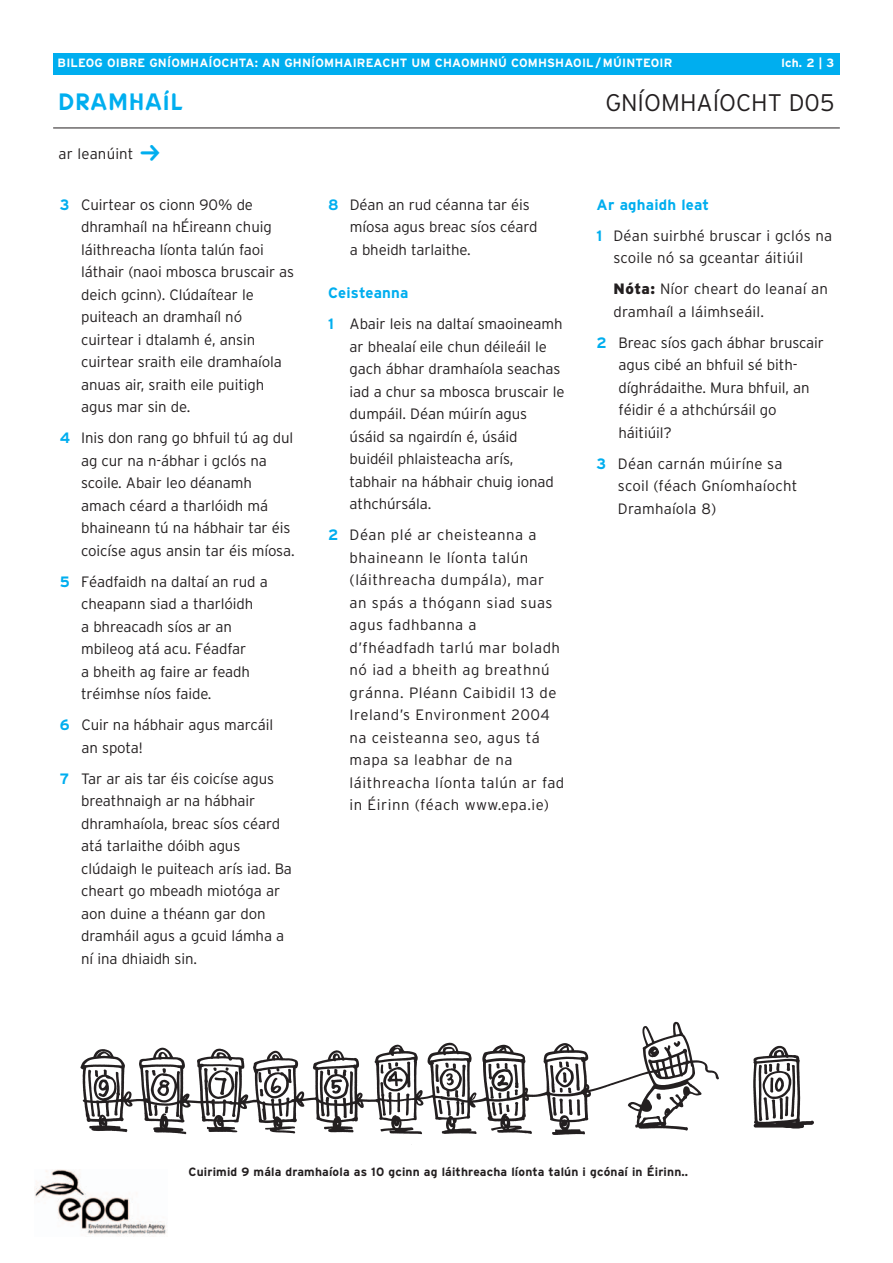
<style>
.page{position:relative;width:893px;height:1263px;background:#fff}
.page>*{position:absolute;margin:0;border:0;box-sizing:border-box;transform-origin:0 0}
.t1{font:300 24px "Interstate";color:#231f20}
.t2{font:24px "Keedy Sans Reg";letter-spacing:.055em;color:#00aeef}
.t3{font:300 15px/22.5px "Interstate";letter-spacing:-.005em;color:#231f20}
.t4{font:300 15px/22.5px "Interstate";letter-spacing:.03em;color:#231f20}
.t5{font:300 15px/31px "Interstate";letter-spacing:.015em;color:#231f20}
.t6{font:700 12px "Interstate";letter-spacing:.015em;color:#fff}
.t7{font:700 12px "Interstate";letter-spacing:.015em;color:#231f20}
.s1{font-weight:700;color:#00aeef}
.s2{font-weight:900}
</style>
<div class="page">
<div style="left:53px;top:53px;width:787px;height:21px;background:#00aeef"></div>
<hr style="left:53px;top:128px;width:787px;height:1px;background:#231f20">
<img style="left:80px;top:1021px;width:734px;height:124px">
<img style="left:35px;top:1169px;width:132px;height:67px">
<p class="t6" style="left:58px;top:56px;width:616px">BILEOG OIBRE GNÍOMHAÍOCHTA: AN GHNÍOMHAIREACHT UM CHAOMHNÚ COMHSHAOIL / MÚINTEOIR</p>
<p class="t6" style="left:782px;top:56px;width:54px">lch. 2 | 3</p>
<h1 class="t1" style="left:605px;top:89px;width:231px">GNÍOMHAÍOCHT D05</h1>
<p class="t5" style="left:58px;top:138px;width:77px">ar leanúint</p>
<h1 class="t2" style="left:58px;top:88px;width:125px">DRAMHAÍL</h1>
<p class="t3" style="left:81px;top:193px;width:215px;text-indent:-21px"><span class="s1">3</span> Cuirtear os cionn 90% de dhramhaíl na hÉireann chuig láithreacha líonta talún faoi láthair (naoi mbosca bruscair as deich gcinn). Clúdaítear le puiteach an dramhaíl nó cuirtear i dtalamh é, ansin cuirtear sraith eile dramhaíola anuas air, sraith eile puitigh agus mar sin de.</p>
<p class="t3" style="left:81px;top:427px;width:215px;text-indent:-21px"><span class="s1">4</span> Inis don rang go bhfuil tú ag dul ag cur na n-ábhar i gclós na scoile. Abair leo déanamh amach céard a tharlóidh má bhaineann tú na hábhair tar éis coicíse agus ansin tar éis míosa.</p>
<p class="t3" style="left:81px;top:570px;width:188px;text-indent:-21px"><span class="s1">5</span> Féadfaidh na daltaí an rud a cheapann siad a tharlóidh<br>a bhreacadh síos ar an mbileog atá acu. Féadfar<br>a bheith ag faire ar feadh tréimhse níos faide.</p>
<p class="t3" style="left:82px;top:714px;width:193px;text-indent:-22px"><span class="s1">6</span> Cuir na hábhair agus marcáil an spota!</p>
<p class="t3" style="left:81px;top:767px;width:212px;text-indent:-21px"><span class="s1">7</span> Tar ar ais tar éis coicíse agus breathnaigh ar na hábhair dhramhaíola, breac síos céard atá tarlaithe dóibh agus clúdaigh le puiteach arís iad. Ba cheart go mbeadh miotóga ar aon duine a théann gar don dramháil agus a gcuid lámha a ní ina dhiaidh sin.</p>
<p class="t3" style="left:350px;top:193px;width:189px;text-indent:-22px"><span class="s1">8</span> Déan an rud céanna tar éis míosa agus breac síos céard a bheidh tarlaithe.</p>
<p class="t3" style="left:328px;top:278px;width:236px;line-height:31px"><span class="s1">Ceisteanna<br>1</span> Abair leis na daltaí smaoineamh</p>
<p class="t3" style="left:350px;top:335px;width:216px">ar bhealaí eile chun déileáil le gach ábhar dramhaíola seachas iad a chur sa mbosca bruscair le dumpáil. Déan múirín agus úsáid sa ngairdín é, úsáid buidéil phlaisteacha arís, tabhair na hábhair chuig ionad athchúrsála.</p>
<p class="t4" style="left:350px;top:524px;width:216px;text-indent:-21px"><span class="s1">2</span> Déan plé ar cheisteanna a bhaineann le líonta talún (láithreacha dumpála), mar an spás a thógann siad suas agus fadhbanna a d’fhéadfadh tarlú mar boladh nó iad a bheith ag breathnú gránna. Pléann Caibidil 13 de<br>Ireland’s Environment 2004 na ceisteanna seo, agus tá mapa sa leabhar de na láithreacha líonta talún ar fad in Éirinn (féach www.epa.ie)</p>
<p class="t5" style="left:597px;top:189px;width:237px"><span class="s1">Ar aghaidh leat<br>1</span> Déan suirbhé bruscar i gclós na</p>
<p class="t5" style="left:613px;top:243px;width:216px">scoile nó sa gceantar áitiúil<br><span class="s2">Nóta:</span> Níor cheart do leanaí an</p>
<p class="t3" style="left:597px;top:296px;width:229px;line-height:31px;text-indent:17px">dramhaíl a láimhseáil.<br><span class="s1">2</span> Breac síos gach ábhar bruscair</p>
<p class="t3" style="left:618px;top:354px;width:193px">agus cibé an bhfuil sé bith&shy;díghrádaithe. Mura bhfuil, an féidir é a athchúrsáil go háitiúil?</p>
<p class="t5" style="left:618px;top:452px;width:181px;line-height:22.5px;text-indent:-21px"><span class="s1">3</span> Déan carnán múiríne sa scoil (féach Gníomhaíocht<br>Dramhaíola 8)</p>
<p class="t7" style="left:189px;top:1164px;width:501px">Cuirimid 9 mála dramhaíola as 10 gcinn ag láithreacha líonta talún i gcónaí in Éirinn..</p>
</div>
